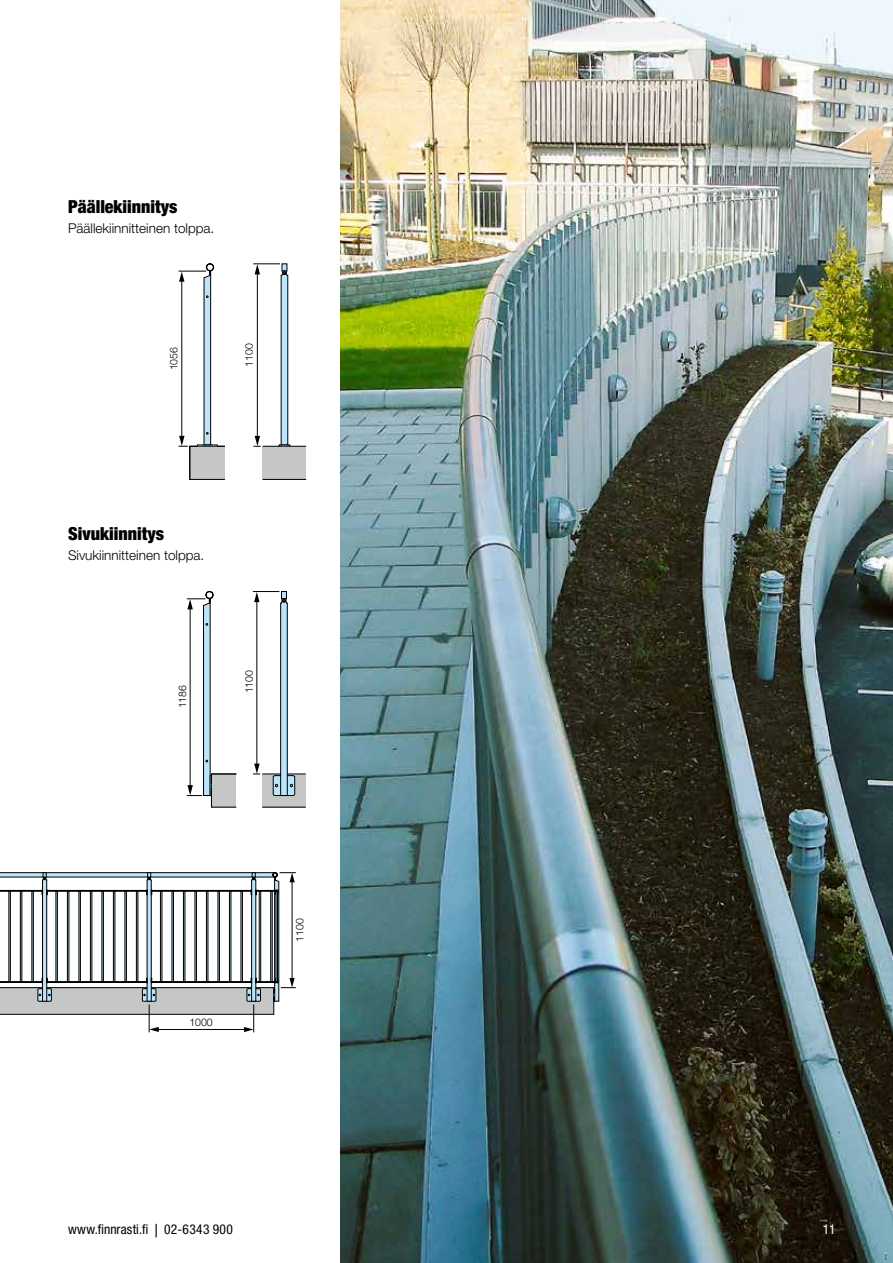
<style>
.page{position:relative;width:893px;height:1263px;background:#fff}
.page>*{position:absolute;margin:0;border:0;box-sizing:border-box;transform-origin:0 0}
.t1{font:900 condensed 18px "Helvetica Neue LT Std";color:#000}
.t2{font:300 13.5px "Helvetica Neue LT Std";color:#000}
.t3{font:condensed 13.5px "Helvetica Neue LT Std";letter-spacing:.02em;color:#000}
.t4{font:condensed 13.5px "Helvetica Neue LT Std";color:#fff}
.t5{font:300 10.5px "Helvetica Neue LT Std";color:#000}
.s1{font-family:"Lino Letter Std";font-weight:500;font-stretch:normal}
</style>
<div class="page">
<img style="left:340px;top:0;width:553px;height:1263px">
<svg style="left:187px;top:591px;width:119px;height:216px"></svg>
<svg style="left:179px;top:264px;width:127px;height:216px"></svg>
<svg style="left:0;top:872px;width:296px;height:160px"></svg>
<h1 class="t1" style="left:68px;top:195px;width:111px">Päällekiinnitys</h1>
<p class="t2" style="left:68px;top:220px;width:148px">Päällekiinnitteinen tolppa.</p>
<p class="t5" style="left:167px;top:370px;width:25px;rotate:-90deg">1056</p>
<p class="t5" style="left:243px;top:367px;width:25px;rotate:-90deg">1100</p>
<h1 class="t1" style="left:68px;top:523px;width:97px">Sivukiinnitys</h1>
<p class="t2" style="left:68px;top:547px;width:138px">Sivukiinnitteinen tolppa.</p>
<p class="t5" style="left:176px;top:708px;width:25px;rotate:-90deg">1186</p>
<p class="t5" style="left:243px;top:693px;width:25px;rotate:-90deg">1100</p>
<p class="t5" style="left:189px;top:1015px;width:25px">1000</p>
<p class="t5" style="left:293px;top:941px;width:25px;rotate:-90deg">1100</p>
<p class="t3" style="left:68px;top:1222px;width:166px">www.finnrasti.fi <span class="s1">|</span> 02-6343 900</p>
<p class="t4" style="left:823px;top:1222px;width:14px">11</p>
</div>
